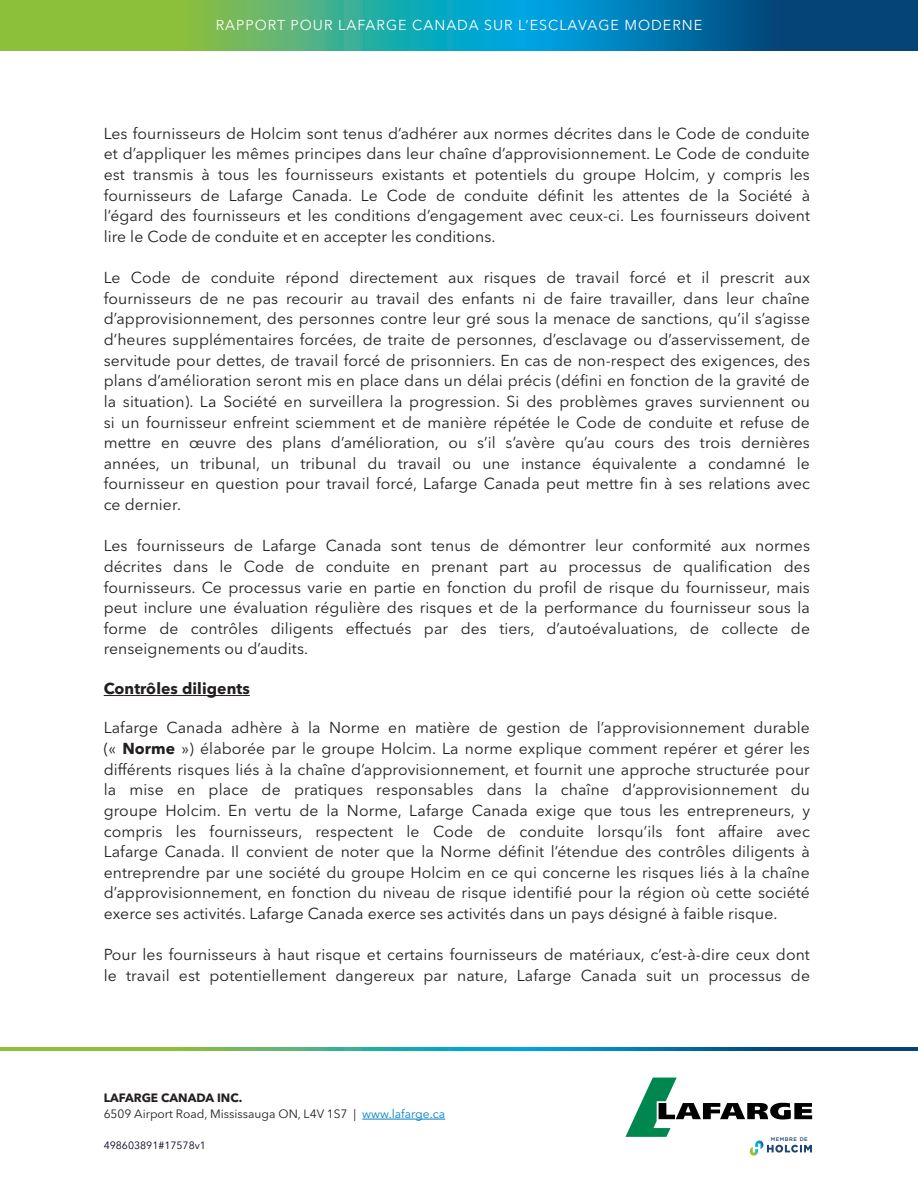
<style>
.page{position:relative;width:918px;height:1188px;background:#fff}
.page>*{position:absolute;margin:0;border:0;box-sizing:border-box;transform-origin:0 0}
.t1{font:15.75px "Avenir Lafarge";letter-spacing:.005em;color:#231f20}
.t2{font:700 15.75px "Avenir Lafarge";letter-spacing:.005em;color:#231f20}
.t3{font:14.25px "Avenir Lafarge";letter-spacing:.07em;color:#fff}
.t4{font:12px "Avenir Lafarge";color:#231f20}
.t5{font:700 12px "Avenir Lafarge";color:#231f20}
.t6{font:10.5px "Avenir Lafarge";color:#00021f}
.t7{font:500 5.25px "Gotham Pro";letter-spacing:.1em;color:#1a426f}
.s1{font-weight:700}
.s2{color:#0080c7}
</style>
<div class="page">
<svg style="left:0;top:0;width:918px;height:51px;background:#319286"></svg>
<svg style="left:0;top:1047px;width:918px;height:3px;background:#319286"></svg>
<hr style="left:362px;top:1119px;width:83px;height:1px;background:#0080c7">
<hr style="left:104px;top:695px;width:146px;height:1px;background:#231f20">
<svg style="left:626px;top:1078px;width:186px;height:78px"></svg>
<div style="left:766px;top:1136px;width:48px;height:6px;background:#fff"></div>
<p class="t3" style="left:216px;top:14px;width:488px">RAPPORT POUR LAFARGE CANADA SUR L’ESCLAVAGE MODERNE</p>
<p class="t1" style="left:104px;top:121px;width:708px">Les fournisseurs de Holcim sont tenus d’adhérer aux normes décrites dans le Code de conduite</p>
<p class="t1" style="left:104px;top:141px;width:708px">et d’appliquer les mêmes principes dans leur chaîne d’approvisionnement. Le Code de conduite</p>
<p class="t1" style="left:104px;top:162px;width:708px">est transmis à tous les fournisseurs existants et potentiels du groupe Holcim, y compris les</p>
<p class="t1" style="left:104px;top:183px;width:708px">fournisseurs de Lafarge Canada. Le Code de conduite définit les attentes de la Société à</p>
<p class="t1" style="left:104px;top:203px;width:708px">l’égard des fournisseurs et les conditions d’engagement avec ceux-ci. Les fournisseurs doivent</p>
<p class="t1" style="left:104px;top:224px;width:393px">lire le Code de conduite et en accepter les conditions.</p>
<p class="t1" style="left:104px;top:265px;width:708px">Le Code de conduite répond directement aux risques de travail forcé et il prescrit aux</p>
<p class="t1" style="left:104px;top:286px;width:708px">fournisseurs de ne pas recourir au travail des enfants ni de faire travailler, dans leur chaîne</p>
<p class="t1" style="left:104px;top:306px;width:708px">d’approvisionnement, des personnes contre leur gré sous la menace de sanctions, qu’il s’agisse</p>
<p class="t1" style="left:104px;top:327px;width:708px">d’heures supplémentaires forcées, de traite de personnes, d’esclavage ou d’asservissement, de</p>
<p class="t1" style="left:104px;top:348px;width:708px">servitude pour dettes, de travail forcé de prisonniers. En cas de non-respect des exigences, des</p>
<p class="t1" style="left:104px;top:368px;width:708px">plans d’amélioration seront mis en place dans un délai précis (défini en fonction de la gravité de</p>
<p class="t1" style="left:104px;top:389px;width:708px">la situation). La Société en surveillera la progression. Si des problèmes graves surviennent ou</p>
<p class="t1" style="left:104px;top:409px;width:708px">si un fournisseur enfreint sciemment et de manière répétée le Code de conduite et refuse de</p>
<p class="t1" style="left:104px;top:430px;width:708px">mettre en œuvre des plans d’amélioration, ou s’il s’avère qu’au cours des trois dernières</p>
<p class="t1" style="left:104px;top:451px;width:708px">années, un tribunal, un tribunal du travail ou une instance équivalente a condamné le</p>
<p class="t1" style="left:104px;top:471px;width:708px">fournisseur en question pour travail forcé, Lafarge Canada peut mettre fin à ses relations avec</p>
<p class="t1" style="left:104px;top:492px;width:79px">ce dernier.</p>
<p class="t1" style="left:104px;top:533px;width:708px">Les fournisseurs de Lafarge Canada sont tenus de démontrer leur conformité aux normes</p>
<p class="t1" style="left:104px;top:554px;width:708px">décrites dans le Code de conduite en prenant part au processus de qualification des</p>
<p class="t1" style="left:104px;top:574px;width:708px">fournisseurs. Ce processus varie en partie en fonction du profil de risque du fournisseur, mais</p>
<p class="t1" style="left:104px;top:595px;width:708px">peut inclure une évaluation régulière des risques et de la performance du fournisseur sous la</p>
<p class="t1" style="left:104px;top:616px;width:708px">forme de contrôles diligents effectués par des tiers, d’autoévaluations, de collecte de</p>
<p class="t1" style="left:104px;top:636px;width:206px">renseignements ou d’audits.</p>
<p class="t2" style="left:104px;top:676px;width:148px">Contrôles diligents</p>
<p class="t1" style="left:104px;top:715px;width:708px">Lafarge Canada adhère à la Norme en matière de gestion de l’approvisionnement durable</p>
<p class="t1" style="left:104px;top:736px;width:708px">(« <span class="s1">Norme</span> ») élaborée par le groupe Holcim. La norme explique comment repérer et gérer les</p>
<p class="t1" style="left:104px;top:757px;width:708px">différents risques liés à la chaîne d’approvisionnement, et fournit une approche structurée pour</p>
<p class="t1" style="left:104px;top:777px;width:708px">la mise en place de pratiques responsables dans la chaîne d’approvisionnement du</p>
<p class="t1" style="left:104px;top:798px;width:708px">groupe Holcim. En vertu de la Norme, Lafarge Canada exige que tous les entrepreneurs, y</p>
<p class="t1" style="left:104px;top:819px;width:708px">compris les fournisseurs, respectent le Code de conduite lorsqu’ils font affaire avec</p>
<p class="t1" style="left:104px;top:839px;width:708px">Lafarge Canada. Il convient de noter que la Norme définit l’étendue des contrôles diligents à</p>
<p class="t1" style="left:104px;top:860px;width:708px">entreprendre par une société du groupe Holcim en ce qui concerne les risques liés à la chaîne</p>
<p class="t1" style="left:104px;top:880px;width:708px">d’approvisionnement, en fonction du niveau de risque identifié pour la région où cette société</p>
<p class="t1" style="left:104px;top:901px;width:675px">exerce ses activités. Lafarge Canada exerce ses activités dans un pays désigné à faible risque.</p>
<p class="t1" style="left:104px;top:942px;width:708px">Pour les fournisseurs à haut risque et certains fournisseurs de matériaux, c’est-à-dire ceux dont</p>
<p class="t1" style="left:104px;top:963px;width:708px">le travail est potentiellement dangereux par nature, Lafarge Canada suit un processus de</p>
<p class="t5" style="left:104px;top:1088px;width:140px">LAFARGE CANADA INC.</p>
<p class="t4" style="left:104px;top:1104px;width:343px">6509 Airport Road, Mississauga ON, L4V 1S7 | <span class="s2">www.lafarge.ca</span></p>
<p class="t6" style="left:104px;top:1137px;width:104px">498603891#17578v1</p>
<p class="t7" style="left:771px;top:1136px;width:39px">MEMBRE DE</p>
</div>
